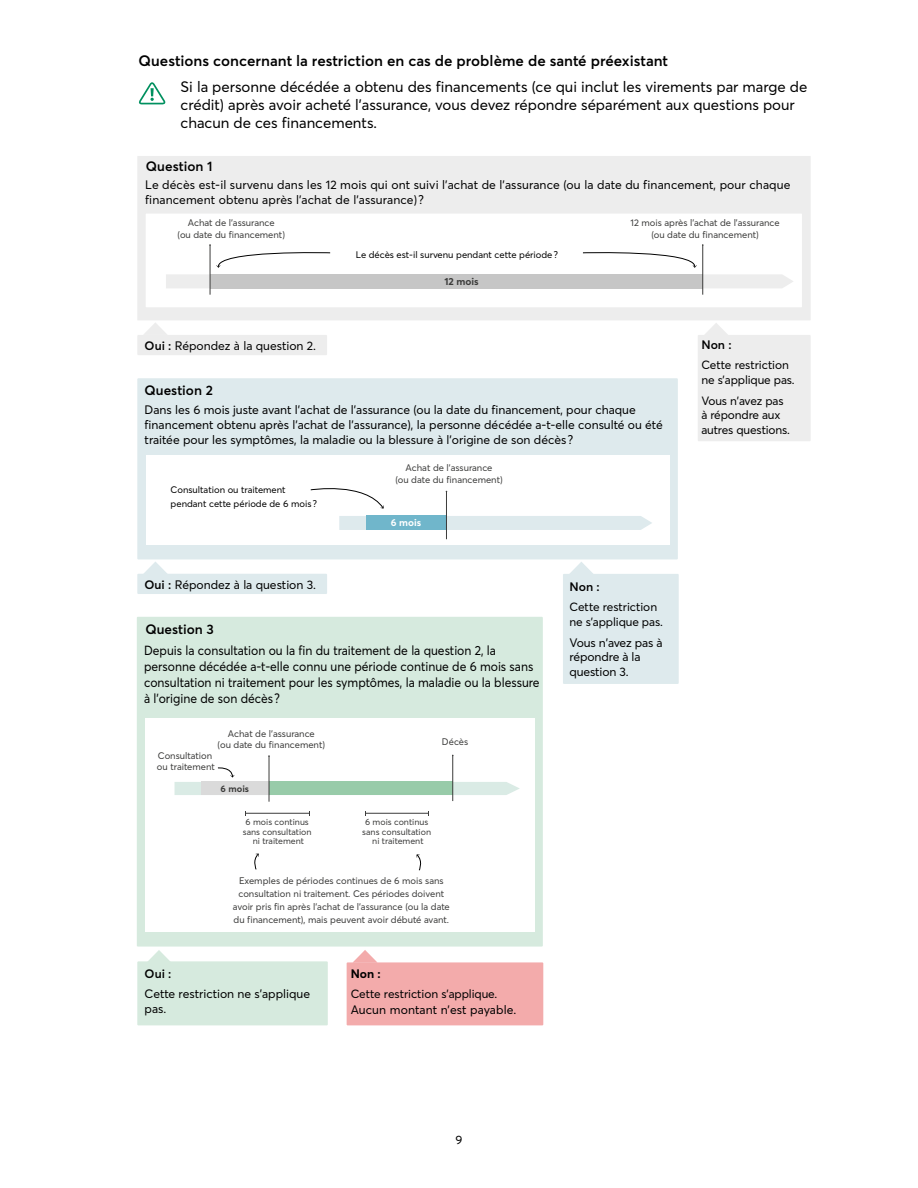
<style>
.page{position:relative;width:918px;height:1188px;background:#fff}
.page>*{position:absolute;margin:0;border:0;box-sizing:border-box;transform-origin:0 0}
.t1{font:15px/18px "Desjardins Sans";color:#000}
.t2{font:600 15px "Desjardins Sans";color:#000}
.t3{font:600 13.5px "Desjardins Sans";color:#000}
.t4{font:13.05px/16px "Desjardins Sans";color:#000;scale:.93 1}
.t5{font:12.15px/14.9px "Desjardins Sans";color:#000}
.t6{font:600 12.15px "Desjardins Sans";color:#000}
.t7{font:700 12.15px "Desjardins Sans";color:#000}
.t8{font:12px "Desjardins Sans";color:#000}
.t9{font:11.85px/14.9px "Desjardins Sans";letter-spacing:-.01em;color:#000}
.t10{font:700 10.2px "Desjardins Sans";color:#3c3c3b}
.t11{font:700 9.9px "Desjardins Sans";color:#fff}
.t12{font:9.45px/12.1px "Desjardins Sans";color:#3c3c3b;text-align:center}
.t13{font:9.45px/13.5px "Desjardins Sans";color:#000}
.t14{font:700 9.3px "Desjardins Sans";color:#3c3c3b}
.t15{font:8.85px/9.4px "Desjardins Sans";color:#3c3c3b;text-align:center}
.s1{font-weight:600}
</style>
<div class="page">
<svg style="left:139px;top:82px;width:27px;height:22px"></svg>
<div style="left:137px;top:335px;width:190px;height:20px;background:#ededed"></div>
<div style="left:137px;top:156px;width:674px;height:164px;background:#ededed"></div>
<div style="left:137px;top:378px;width:541px;height:181px;background:#deeaed"></div>
<div style="left:146px;top:455px;width:523px;height:90px;background:#fff"></div>
<div style="left:339px;top:516px;width:313px;height:14px;background:#deeaed"></div>
<div style="left:366px;top:516px;width:81px;height:14px;background:#70b6cb"></div>
<svg style="left:310px;top:488px;width:74px;height:21px"></svg>
<div style="left:146px;top:214px;width:656px;height:93px;background:#fff"></div>
<div style="left:166px;top:274px;width:627px;height:14px;background:#ededed"></div>
<div style="left:210px;top:274px;width:493px;height:14px;background:#c6c6c6"></div>
<hr style="left:210px;top:245px;width:1px;height:50px;background:#3c3c3b">
<hr style="left:702px;top:245px;width:1px;height:50px;background:#3c3c3b">
<hr style="left:446px;top:491px;width:1px;height:48px;background:#3c3c3b">
<div style="left:698px;top:335px;width:113px;height:106px;background:#ededed"></div>
<svg style="left:705px;top:323px;width:23px;height:12px"></svg>
<div style="left:137px;top:574px;width:190px;height:20px;background:#deeaed"></div>
<svg style="left:143px;top:562px;width:25px;height:12px"></svg>
<svg style="left:209px;top:244px;width:122px;height:24px"></svg>
<svg style="left:583px;top:244px;width:121px;height:24px"></svg>
<div style="left:137px;top:961px;width:191px;height:64px;background:#d6eade"></div>
<svg style="left:148px;top:950px;width:22px;height:11px"></svg>
<div style="left:563px;top:574px;width:116px;height:110px;background:#deeaed"></div>
<svg style="left:569px;top:562px;width:24px;height:12px"></svg>
<div style="left:347px;top:962px;width:196px;height:63px;background:#f3abab"></div>
<svg style="left:353px;top:950px;width:24px;height:12px"></svg>
<svg style="left:144px;top:323px;width:23px;height:12px"></svg>
<div style="left:137px;top:617px;width:406px;height:330px;background:#d6eade"></div>
<div style="left:145px;top:719px;width:389px;height:213px;background:#fff"></div>
<svg style="left:254px;top:854px;width:5px;height:16px"></svg>
<svg style="left:417px;top:854px;width:5px;height:17px"></svg>
<hr style="left:246px;top:813px;width:63px;height:1px;background:#3c3c3b">
<hr style="left:365px;top:813px;width:64px;height:1px;background:#3c3c3b">
<hr style="left:452px;top:755px;width:1px;height:46px;background:#3c3c3b">
<hr style="left:269px;top:756px;width:1px;height:46px;background:#3c3c3b">
<svg style="left:175px;top:767px;width:345px;height:28px"></svg>
<p class="t2" style="left:139px;top:51px;width:531px">Questions concernant la restriction en cas de problème de santé préexistant</p>
<p class="t1" style="left:181px;top:78px;width:628px">Si la personne décédée a obtenu des financements (ce qui inclut les virements par marge de crédit) après avoir acheté l’assurance, vous devez répondre séparément aux questions pour chacun de ces financements.</p>
<p class="t3" style="left:146px;top:158px;width:68px">Question 1</p>
<p class="t5" style="left:145px;top:177px;width:647px">Le décès est-il survenu dans les 12 mois qui ont suivi l’achat de l’assurance (ou la date du financement, pour chaque financement obtenu après l’achat de l’assurance) ?</p>
<p class="t12" style="left:178px;top:216px;width:109px">Achat de l’assurance<br>(ou date du financement)</p>
<p class="t13" style="left:356px;top:247px;width:204px">Le décès est-il survenu pendant cette période ?</p>
<p class="t10" style="left:444px;top:276px;width:36px">12 mois</p>
<p class="t12" style="left:631px;top:216px;width:151px">12 mois après l’achat de l’assurance (ou date du financement)</p>
<p class="t5" style="left:145px;top:338px;width:173px"><span class="s1">Oui :</span> Répondez à la question 2.</p>
<p class="t3" style="left:144px;top:382px;width:70px">Question 2</p>
<p class="t5" style="left:145px;top:402px;width:520px">Dans les 6 mois juste avant l’achat de l’assurance (ou la date du financement, pour chaque financement obtenu après l’achat de l’assurance), la personne décédée a-t-elle consulté ou été traitée pour les symptômes, la maladie ou la blessure à l’origine de son décès ?</p>
<p class="t13" style="left:171px;top:483px;width:148px">Consultation ou traitement pendant cette période de 6 mois ?</p>
<p class="t5" style="left:145px;top:577px;width:173px"><span class="s1">Oui :</span> Répondez à la question 3.</p>
<p class="t3" style="left:145px;top:621px;width:70px">Question 3</p>
<p class="t12" style="left:395px;top:461px;width:109px">Achat de l’assurance<br>(ou date du financement)</p>
<p class="t11" style="left:391px;top:516px;width:32px">6 mois</p>
<p class="t4" style="left:144px;top:642px;width:427px">Depuis la consultation ou la fin du traitement de la question 2, la personne décédée a-t-elle connu une période continue de 6 mois sans consultation ni traitement pour les symptômes, la maladie ou la blessure à l’origine de son décès ?</p>
<p class="t12" style="left:218px;top:727px;width:109px">Achat de l’assurance<br>(ou date du financement)</p>
<p class="t12" style="left:157px;top:750px;width:59px;line-height:10.8px;text-align:left">Consultation ou traitement</p>
<p class="t12" style="left:442px;top:736px;width:28px">Décès</p>
<p class="t14" style="left:221px;top:783px;width:30px">6 mois</p>
<p class="t15" style="left:243px;top:818px;width:70px">6 mois continus sans consultation ni traitement</p>
<p class="t15" style="left:362px;top:818px;width:70px">6 mois continus sans consultation ni traitement</p>
<p class="t12" style="left:233px;top:874px;width:219px;line-height:12.9px">Exemples de périodes continues de 6 mois sans consultation ni traitement. Ces périodes doivent avoir pris fin après l'achat de l'assurance (ou la date du financement), mais peuvent avoir débuté avant.</p>
<p class="t6" style="left:145px;top:966px;width:28px">Oui :</p>
<p class="t5" style="left:145px;top:986px;width:167px">Cette restriction ne s’applique pas.</p>
<p class="t7" style="left:351px;top:966px;width:31px">Non :</p>
<p class="t9" style="left:351px;top:986px;width:148px">Cette restriction s’applique.</p>
<p class="t5" style="left:351px;top:1002px;width:167px">Aucun montant n’est payable.</p>
<p class="t6" style="left:570px;top:579px;width:32px">Non :</p>
<p class="t9" style="left:570px;top:600px;width:95px">Cette restriction ne s’applique pas.</p>
<p class="t5" style="left:570px;top:635px;width:95px">Vous n'avez pas à répondre à la question 3.</p>
<p class="t6" style="left:701px;top:337px;width:32px">Non :</p>
<p class="t9" style="left:701px;top:358px;width:95px">Cette restriction ne s’applique pas.</p>
<p class="t9" style="left:701px;top:393px;width:90px">Vous n'avez pas à répondre aux autres questions.</p>
<p class="t8" style="left:456px;top:1132px;width:8px">9</p>
</div>
